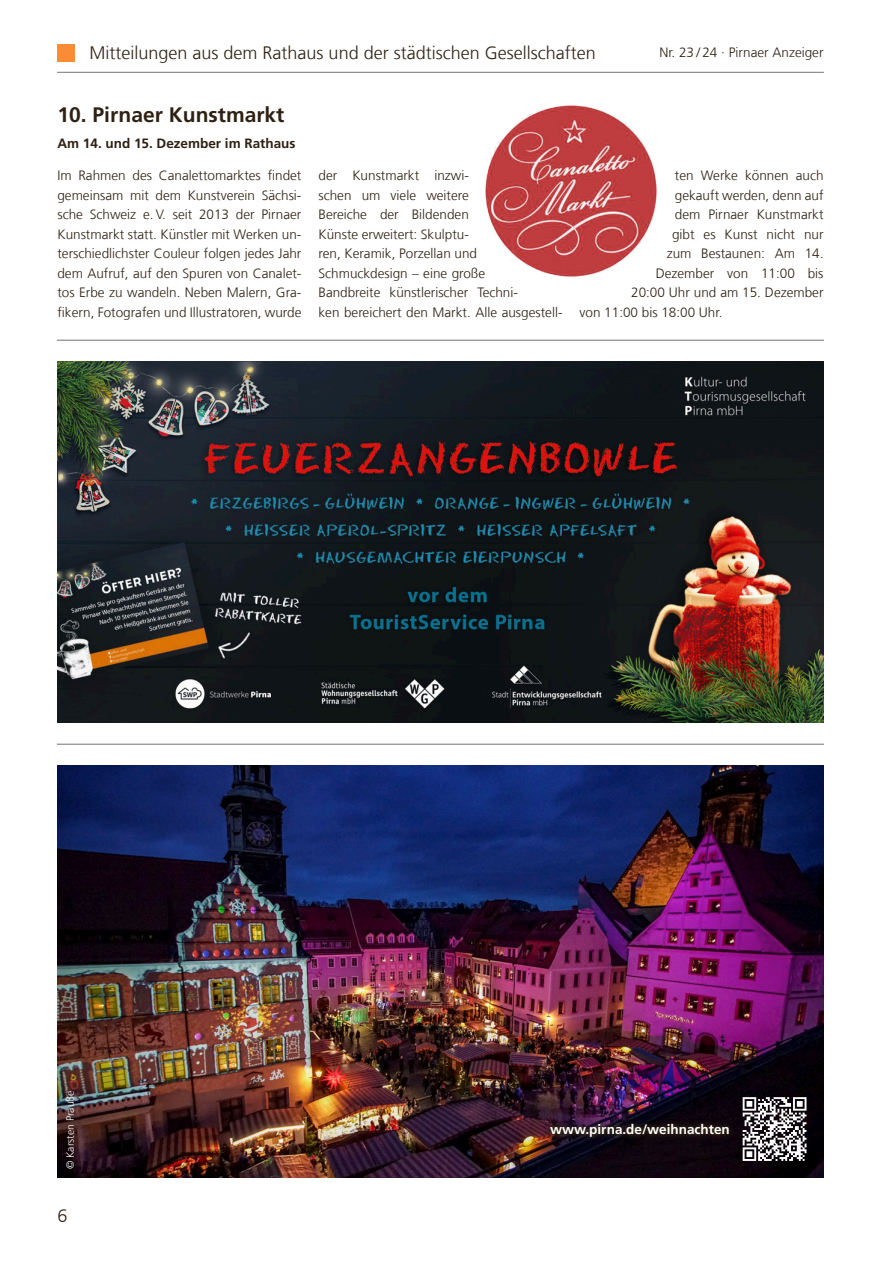
<style>
.page{position:relative;width:881px;height:1263px;background:#fff}
.page>*{position:absolute;margin:0;border:0;box-sizing:border-box;transform-origin:0 0}
.t1{font:700 21px "Frutiger LT Com";color:#2e2113}
.t2{font:300 18px "Frutiger LT Com";color:#2e2113}
.t3{font:300 13.5px/19.5px "Frutiger LT Com";color:#2e2113;text-align:justify}
.t4{font:700 13.5px "Frutiger LT Com";color:#2e2113}
.t5{font:700 13.5px "Frutiger LT Com";color:#fff}
.t6{font:300 10.5px "Frutiger LT Com";color:#fff}
</style>
<div class="page">
<hr style="left:57px;top:744px;width:766px;height:1px;background:#787370">
<hr style="left:57px;top:340px;width:766px;height:1px;background:#787370">
<hr style="left:57px;top:72px;width:766px;height:1px;background:#787370">
<div style="left:57px;top:45px;width:17px;height:17px;background:#f98d37"></div>
<img style="left:485px;top:106px;width:171px;height:171px">
<img style="left:57px;top:361px;width:766px;height:362px">
<img style="left:57px;top:765px;width:766px;height:413px">
<img style="left:544px;top:1117px;width:191px;height:26px">
<svg style="left:742px;top:1097px;width:64px;height:64px"></svg>
<h2 class="t2" style="left:89px;top:46px;width:508px">Mitteilungen aus dem Rathaus und der städtischen Gesellschaften</h2>
<p class="t3" style="left:659px;top:44px;width:166px">Nr. 23 / 24 · Pirnaer Anzeiger</p>
<h1 class="t1" style="left:57px;top:106px;width:228px">10. Pirnaer Kunstmarkt</h1>
<p class="t4" style="left:57px;top:138px;width:239px">Am 14. und 15. Dezember im Rathaus</p>
<p class="t3" style="left:57px;top:167px;width:245px">Im Rahmen des Canalettomarktes findet gemeinsam mit dem Kunstverein Sächsi&shy;sche Schweiz e. V. seit 2013 der Pirnaer Kunstmarkt statt. Künstler mit Werken un&shy;terschiedlichster Couleur folgen jedes Jahr dem Aufruf, auf den Spuren von Canalet&shy;tos Erbe zu wandeln. Neben Malern, Gra&shy;fikern, Fotografen und Illustratoren, wurde</p>
<p class="t3" style="left:318px;top:167px;width:245px;text-align:left">der Kunstmarkt inzwi-<br>schen um viele weitere<br>Bereiche der Bildenden<br>Künste erweitert: Skulptu-<br>ren, Keramik, Porzellan und<br>Schmuckdesign – eine große<br>Bandbreite künstlerischer Techni-<br>ken bereichert den Markt. Alle ausgestell-</p>
<p class="t3" style="left:674px;top:167px;width:150px">ten Werke können auch</p>
<p class="t3" style="left:674px;top:187px;width:150px">gekauft werden, denn auf</p>
<p class="t3" style="left:674px;top:206px;width:150px">dem Pirnaer Kunstmarkt</p>
<p class="t3" style="left:672px;top:226px;width:153px">gibt es Kunst nicht nur</p>
<p class="t3" style="left:666px;top:245px;width:158px">zum Bestaunen: Am 14.</p>
<p class="t3" style="left:655px;top:265px;width:169px">Dezember von 11:00 bis</p>
<p class="t3" style="left:631px;top:284px;width:194px">20:00 Uhr und am 15. Dezember</p>
<p class="t3" style="left:579px;top:304px;width:144px">von 11:00 bis 18:00 Uhr.</p>
<p class="t6" style="left:66px;top:1169px;width:80px;rotate:-90deg">© Karsten Prauße</p>
<h2 class="t2" style="left:57px;top:1209px;width:12px">6</h2>
<p class="t5" style="left:550px;top:1124px;width:181px">www.pirna.de/weihnachten</p>
</div>
